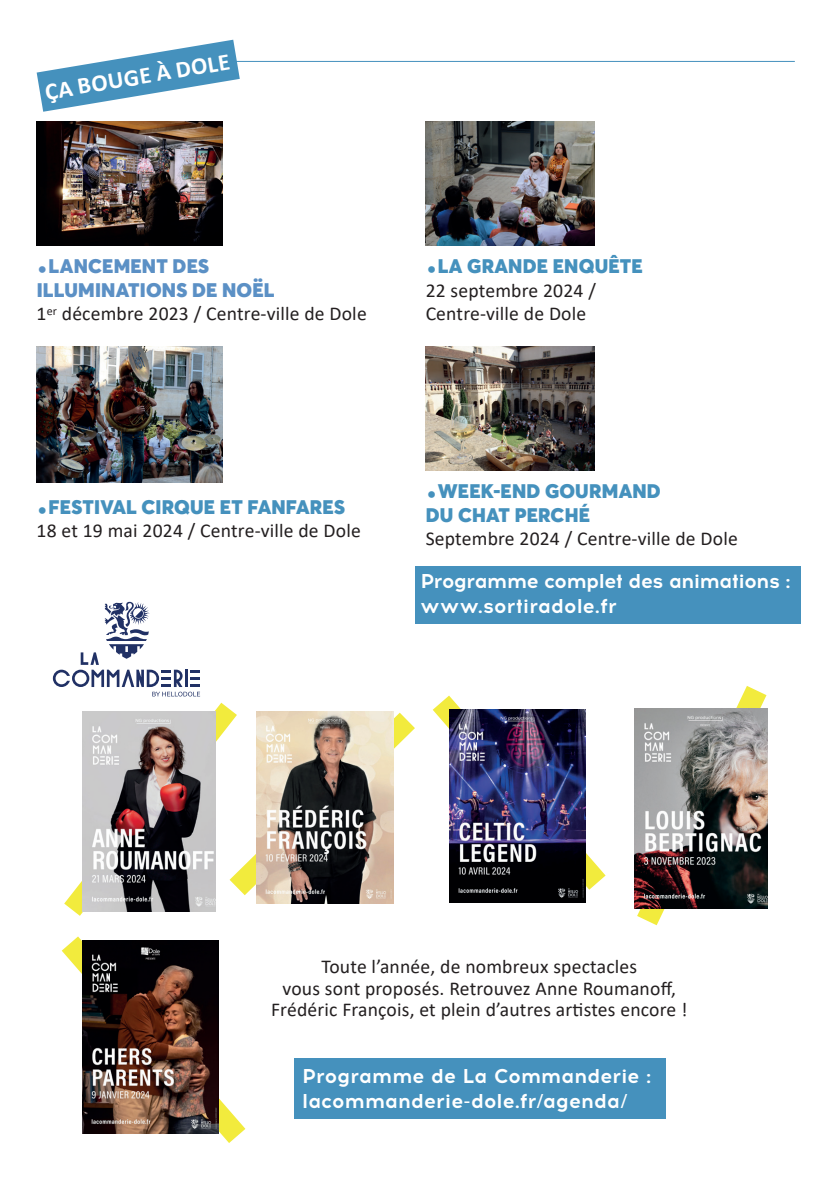
<style>
.page{position:relative;width:840px;height:1191px;background:#fff}
.page>*{position:absolute;margin:0;border:0;box-sizing:border-box;transform-origin:0 0}
.t1{font:700 24px "Calibri";color:#fff}
.t2{font:700 20px/25px "Acrom";color:#fff}
.t3{font:700 20px/25px "Acrom";letter-spacing:-.02em;color:#fff}
.t4{font:19.6px/21.6px "Calibri";letter-spacing:.01em;color:#231f20;text-align:center}
.t5{font:900 19.6px/23.6px "Averta Std";letter-spacing:.01em;color:#4591bd}
.t6{font:900 19.6px/23.6px "Averta Std";letter-spacing:.01em;color:#5b90c5}
</style>
<div class="page">
<div style="left:294px;top:1058px;width:371px;height:60px;background:#4591bd"></div>
<div style="left:414px;top:566px;width:385px;height:58px;background:#4591bd"></div>
<hr style="left:233px;top:61px;width:561px;height:1px;background:#4591bd">
<img style="left:37px;top:346px;width:185px;height:137px">
<img style="left:37px;top:121px;width:185px;height:124px">
<svg style="left:37px;top:40px;width:203px;height:72px"></svg>
<svg style="left:64px;top:702px;width:350px;height:213px"></svg>
<img style="left:82px;top:711px;width:134px;height:200px">
<img style="left:256px;top:711px;width:137px;height:192px">
<img style="left:425px;top:121px;width:169px;height:124px">
<svg style="left:432px;top:695px;width:173px;height:194px"></svg>
<img style="left:449px;top:709px;width:136px;height:193px">
<svg style="left:62px;top:936px;width:183px;height:207px"></svg>
<img style="left:83px;top:941px;width:136px;height:192px">
<svg style="left:636px;top:686px;width:130px;height:239px"></svg>
<img style="left:634px;top:708px;width:133px;height:200px">
<svg style="left:53px;top:602px;width:147px;height:94px"></svg>
<img style="left:425px;top:346px;width:169px;height:124px">
<p class="t1" style="left:42px;top:74px;width:188px;rotate:-9deg">ÇA BOUGE À DOLE</p>
<p class="t6" style="left:37px;top:254px;width:239px;text-indent:12px">LANCEMENT DES<br>ILLUMINATIONS DE NOËL</p>
<p class="t4" style="left:37px;top:303px;width:331px">1<sup>er</sup> décembre 2023 / Centre-ville de Dole</p>
<p class="t5" style="left:437px;top:254px;width:206px">LA GRANDE ENQUÊTE</p>
<p class="t4" style="left:425px;top:278px;width:172px;line-height:23.6px;text-align:left">22 septembre 2024 /<br>Centre-ville de Dole</p>
<p class="t5" style="left:49px;top:494px;width:298px">FESTIVAL CIRQUE ET FANFARES</p>
<p class="t4" style="left:37px;top:519px;width:325px">18 et 19 mai 2024 / Centre-ville de Dole</p>
<p class="t5" style="left:425px;top:479px;width:236px;text-indent:12px">WEEK-END GOURMAND<br>DU CHAT PERCHÉ</p>
<p class="t4" style="left:425px;top:527px;width:313px">Septembre 2024 / Centre-ville de Dole</p>
<p class="t3" style="left:420px;top:569px;width:372px">Programme complet des animations : www.sortiradole.fr</p>
<p class="t4" style="left:271px;top:955px;width:417px">Toute l’année, de nombreux spectacles<br>vous sont proposés. Retrouvez Anne Roumanoff,<br>Frédéric François, et plein d’autres artistes encore !</p>
<p class="t2" style="left:302px;top:1064px;width:350px">Programme de La Commanderie : lacommanderie-dole.fr/agenda/</p>
</div>
